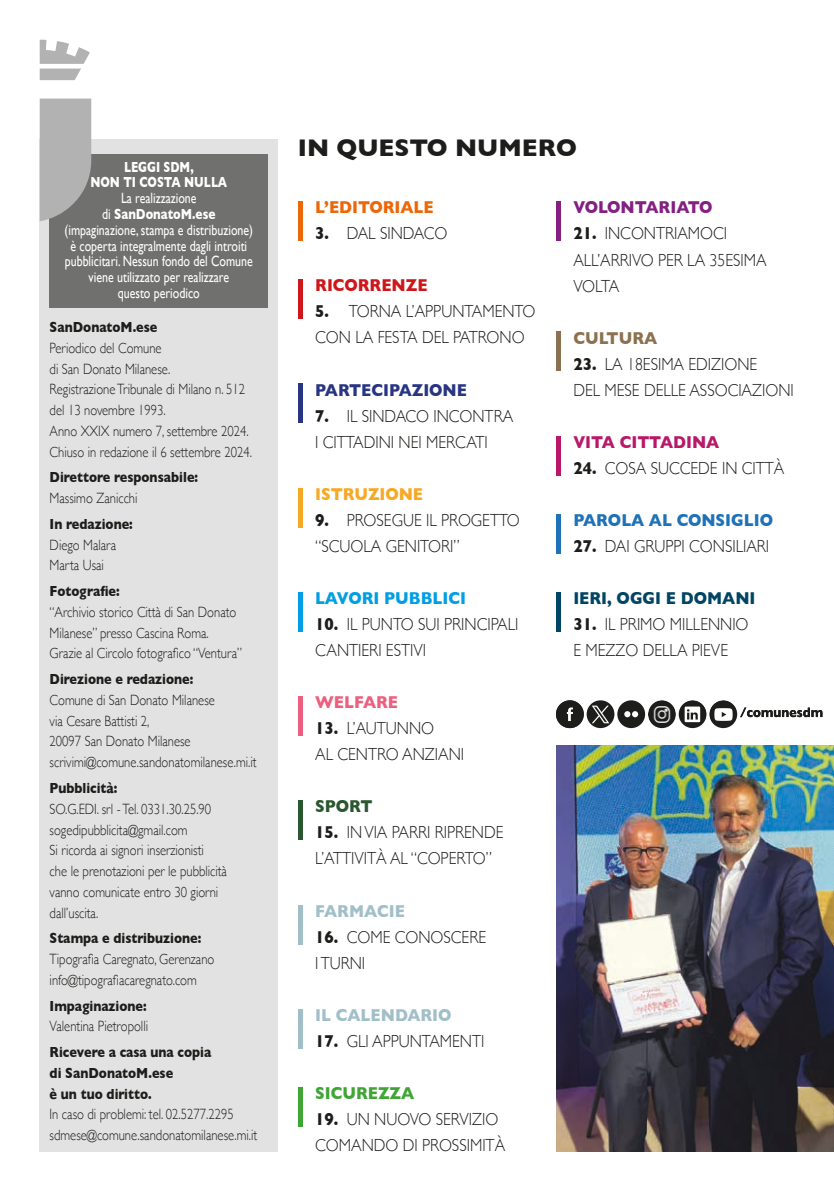
<style>
.page{position:relative;width:834px;height:1191px;background:#fff}
.page>*{position:absolute;margin:0;border:0;box-sizing:border-box;transform-origin:0 0}
.t1{font:700 24.5px "Gill Sans";color:#1d1d1b}
.t2{font:300 17.5px/26.1px "Gill Sans";color:#1d1d1b;scale:.9 1}
.t3{font:700 17.5px "Gill Sans";color:#a1bfc8;scale:.9 1}
.t4{font:700 17.5px "Gill Sans";color:#1f71b8;scale:.9 1}
.t5{font:700 17.5px "Gill Sans";color:#004563;scale:.9 1}
.t6{font:700 17.5px "Gill Sans";color:#283583;scale:.9 1}
.t7{font:700 17.5px "Gill Sans";color:#009fe3;scale:.9 1}
.t8{font:700 17.5px "Gill Sans";color:#b81867;scale:.9 1}
.t9{font:700 17.5px "Gill Sans";color:#ec6708;scale:.9 1}
.t10{font:700 17.5px "Gill Sans";letter-spacing:-.015em;color:#832082;scale:.9 1}
.t11{font:700 17.5px "Gill Sans";color:#cd171a;scale:.9 1}
.t12{font:700 17.5px "Gill Sans";color:#f7a824;scale:.9 1}
.t13{font:700 17.5px "Gill Sans";color:#3fa535;scale:.9 1}
.t14{font:700 17.5px "Gill Sans";color:#ec607f;scale:.9 1}
.t15{font:700 17.5px "Gill Sans";color:#8a7150;scale:.9 1}
.t16{font:700 17.5px "Gill Sans";color:#2a572f;scale:.9 1}
.t17{font:300 14.88px/20.8px "Gill Sans";color:#1d1d1b;scale:.85 1}
.t18{font:14.88px/15.8px "Gill Sans";color:#fff;text-align:center;scale:.8 1}
.t19{font:700 14.88px/20.8px "Gill Sans";color:#1d1d1b;scale:.85 1}
.t20{font:700 14.88px/15.8px "Gill Sans";color:#fff;text-align:center;scale:.75 1}
.s1{font-weight:700}
</style>
<div class="page">
<div style="left:40px;top:139px;width:238px;height:1012px;background:#e2e2e2"></div>
<div style="left:50px;top:154px;width:218px;height:154px;background:#70706f"></div>
<svg style="left:40px;top:40px;width:51px;height:181px"></svg>
<div style="left:298px;top:201px;width:5px;height:40px;background:#ec6708"></div>
<div style="left:298px;top:488px;width:5px;height:39px;background:#f7a824"></div>
<div style="left:298px;top:279px;width:5px;height:40px;background:#cd171a"></div>
<div style="left:556px;top:514px;width:5px;height:40px;background:#1f71b8"></div>
<div style="left:556px;top:592px;width:5px;height:39px;background:#004563"></div>
<div style="left:298px;top:592px;width:5px;height:39px;background:#009fe3"></div>
<div style="left:298px;top:383px;width:5px;height:40px;background:#283583"></div>
<div style="left:556px;top:436px;width:5px;height:40px;background:#b81867"></div>
<div style="left:298px;top:904px;width:5px;height:40px;background:#a1bfc8"></div>
<svg style="left:617px;top:700px;width:28px;height:28px"></svg>
<svg style="left:556px;top:700px;width:27px;height:28px"></svg>
<svg style="left:740px;top:707px;width:82px;height:10px"></svg>
<img style="left:648px;top:700px;width:27px;height:28px;border-radius:14px">
<img style="left:678px;top:700px;width:28px;height:28px;border-radius:14px">
<img style="left:709px;top:700px;width:28px;height:28px;border-radius:14px">
<img style="left:586px;top:700px;width:28px;height:28px;border-radius:14px">
<div style="left:298px;top:800px;width:5px;height:40px;background:#2a572f"></div>
<div style="left:556px;top:201px;width:5px;height:40px;background:#832082"></div>
<div style="left:298px;top:1008px;width:5px;height:40px;background:#a1bfc8"></div>
<img style="left:556px;top:745px;width:277px;height:406px">
<div style="left:298px;top:696px;width:5px;height:40px;background:#ec607f"></div>
<div style="left:298px;top:1087px;width:5px;height:39px;background:#3fa535"></div>
<div style="left:556px;top:331px;width:5px;height:40px;background:#8a7150"></div>
<p class="t20" style="left:90px;top:158px;width:184px">LEGGI SDM,<br>NON TI COSTA NULLA</p>
<p class="t18" style="left:65px;top:190px;width:237px">La realizzazione<br>di <span class="s1">SanDonatoM.ese </span>(impaginazione, stampa e distribuzione) è coperta integralmente dagli introiti pubblicitari. Nessun fondo del Comune viene utilizzato per realizzare<br>questo periodico</p>
<p class="t19" style="left:50px;top:316px;width:128px">SanDonatoM.ese</p>
<p class="t17" style="left:50px;top:337px;width:239px">Periodico del Comune<br>di San Donato Milanese.<br>Registrazione Tribunale di Milano n. 512 del 13 novembre 1993.<br>Anno XXIX numero 7, settembre 2024.<br>Chiuso in redazione il 6 settembre 2024.</p>
<p class="t19" style="left:50px;top:466px;width:176px">Direttore responsabile:</p>
<p class="t17" style="left:50px;top:487px;width:105px">Massimo Zanicchi</p>
<p class="t19" style="left:50px;top:513px;width:99px">In redazione:</p>
<p class="t17" style="left:50px;top:533px;width:80px">Diego Malara<br>Marta Usai</p>
<p class="t19" style="left:50px;top:580px;width:84px">Fotografie:</p>
<p class="t17" style="left:50px;top:601px;width:228px">“Archivio storico Città di San Donato<br>Milanese” presso Cascina Roma.<br>Grazie al Circolo fotografico “Ventura”</p>
<p class="t19" style="left:50px;top:668px;width:170px">Direzione e redazione:</p>
<p class="t17" style="left:50px;top:689px;width:245px">Comune di San Donato Milanese<br>via Cesare Battisti 2,<br>20097 San Donato Milanese scrivimi@comune.sandonatomilanese.mi.it</p>
<p class="t19" style="left:50px;top:777px;width:81px">Pubblicità:</p>
<p class="t17" style="left:50px;top:797px;width:210px">SO.G.EDI. srl - Tel. 0331.30.25.90 sogedipubblicita@gmail.com<br>Si ricorda ai signori inserzionisti<br>che le prenotazioni per le pubblicità vanno comunicate entro 30 giorni dall’uscita.</p>
<p class="t19" style="left:50px;top:927px;width:180px">Stampa e distribuzione:</p>
<p class="t17" style="left:50px;top:948px;width:195px">Tipografia Caregnato, Gerenzano info@tipografiacaregnato.com</p>
<p class="t19" style="left:50px;top:994px;width:116px">Impaginazione:</p>
<p class="t17" style="left:50px;top:1015px;width:117px">Valentina Pietropolli</p>
<p class="t19" style="left:50px;top:1041px;width:192px">Ricevere a casa una copia di SanDonatoM.ese<br>è un tuo diritto.</p>
<p class="t17" style="left:50px;top:1103px;width:246px">In caso di problemi: tel. 02.5277.2295 sdmese@comune.sandonatomilanese.mi.it</p>
<h1 class="t1" style="left:298px;top:128px;width:280px">IN QUESTO NUMERO</h1>
<p class="t9" style="left:315px;top:193px;width:133px">L’EDITORIALE</p>
<p class="t2" style="left:315px;top:220px;width:148px"><span class="s1">3.</span> DAL SINDACO</p>
<p class="t11" style="left:315px;top:271px;width:126px">RICORRENZE</p>
<p class="t2" style="left:315px;top:298px;width:246px"><span class="s1">5.</span> TORNA L’APPUNTAMENTO<br>CON LA FESTA DEL PATRONO</p>
<p class="t6" style="left:315px;top:376px;width:170px">PARTECIPAZIONE</p>
<p class="t2" style="left:315px;top:402px;width:221px"><span class="s1">7.</span> IL SINDACO INCONTRA<br>I CITTADINI NEI MERCATI</p>
<p class="t12" style="left:315px;top:480px;width:121px">ISTRUZIONE</p>
<p class="t2" style="left:315px;top:506px;width:229px"><span class="s1">9.</span> PROSEGUE IL PROGETTO “SCUOLA GENITORI”</p>
<p class="t7" style="left:315px;top:584px;width:169px">LAVORI PUBBLICI</p>
<p class="t2" style="left:315px;top:610px;width:227px"><span class="s1">10.</span> IL PUNTO SUI PRINCIPALI<br>CANTIERI ESTIVI</p>
<p class="t14" style="left:315px;top:688px;width:94px">WELFARE</p>
<p class="t2" style="left:315px;top:714px;width:167px"><span class="s1">13.</span> L’AUTUNNO<br>AL CENTRO ANZIANI</p>
<p class="t16" style="left:315px;top:792px;width:65px">SPORT</p>
<p class="t2" style="left:315px;top:818px;width:210px"><span class="s1">15.</span> IN VIA PARRI RIPRENDE<br>L’ATTIVITÀ AL “COPERTO”</p>
<p class="t3" style="left:315px;top:896px;width:101px">FARMACIE</p>
<p class="t2" style="left:315px;top:923px;width:191px"><span class="s1">16.</span> COME CONOSCERE<br>I TURNI</p>
<p class="t3" style="left:315px;top:1001px;width:153px">IL CALENDARIO</p>
<p class="t2" style="left:315px;top:1027px;width:189px"><span class="s1">17.</span> GLI APPUNTAMENTI</p>
<p class="t13" style="left:315px;top:1079px;width:111px">SICUREZZA</p>
<p class="t2" style="left:315px;top:1105px;width:212px"><span class="s1">19.</span> UN NUOVO SERVIZIO<br>COMANDO DI PROSSIMITÀ</p>
<p class="t10" style="left:573px;top:194px;width:156px">VOLONTARIATO</p>
<p class="t2" style="left:573px;top:220px;width:216px"><span class="s1">21.</span> INCONTRIAMOCI<br>ALL’ARRIVO PER LA 35ESIMA<br>VOLTA</p>
<p class="t15" style="left:573px;top:324px;width:95px">CULTURA</p>
<p class="t2" style="left:573px;top:350px;width:246px"><span class="s1">23.</span> LA 18ESIMA EDIZIONE<br>DEL MESE DELLE ASSOCIAZIONI</p>
<p class="t8" style="left:573px;top:428px;width:163px">VITA CITTADINA</p>
<p class="t2" style="left:573px;top:454px;width:236px"><span class="s1">24.</span> COSA SUCCEDE IN CITTÀ</p>
<p class="t4" style="left:573px;top:506px;width:223px">PAROLA AL CONSIGLIO</p>
<p class="t2" style="left:573px;top:532px;width:219px"><span class="s1">27.</span> DAI GRUPPI CONSILIARI</p>
<p class="t5" style="left:573px;top:584px;width:204px">IERI, OGGI E DOMANI</p>
<p class="t2" style="left:573px;top:610px;width:196px"><span class="s1">31.</span> IL PRIMO MILLENNIO<br>E MEZZO DELLA PIEVE</p>
</div>
